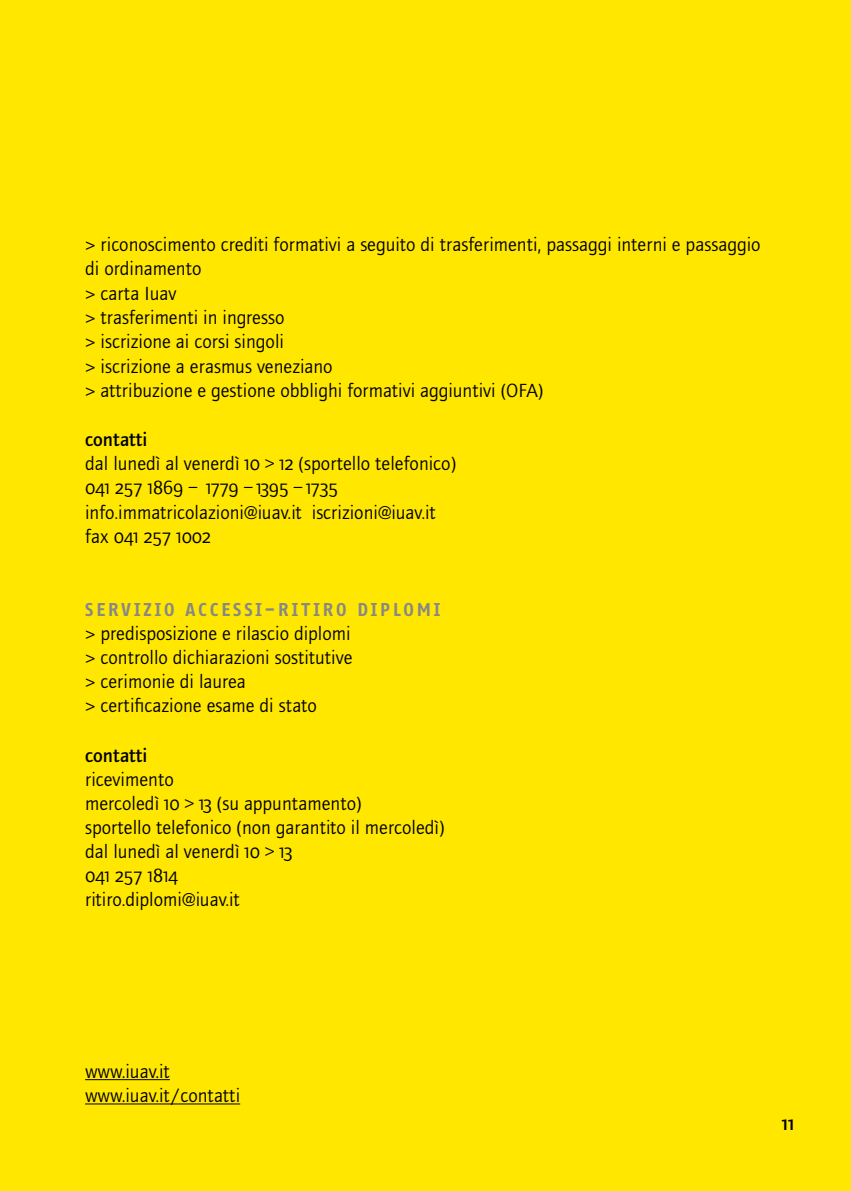
<style>
.page{position:relative;width:851px;height:1191px;background:#fff}
.page>*{position:absolute;margin:0;border:0;box-sizing:border-box;transform-origin:0 0}
.t1{font:19.8px/24.2px "Foundry Journal OT2";color:#000}
.t2{font:19.8px "Foundry Journal Sc";color:#000}
.t3{font:500 19.8px "Foundry Journal OT2";color:#000}
.t4{font:500 19.8px "Foundry Journal Sc";color:#000}
.t5{font:700 18px "Fago Corr Sans Pro";letter-spacing:.16em;color:#878787}
.s1{font-weight:500}
.s2{font-family:"Foundry Journal Sc"}
.s3{font-family:"Foundry Journal OT2"}
</style>
<div class="page">
<div style="left:0;top:0;width:850px;height:1191px;background:#ffe700"></div>
<hr style="left:85px;top:1079px;width:85px;height:1px;background:#000">
<hr style="left:85px;top:1103px;width:155px;height:1px;background:#000">
<p class="t1" style="left:85px;top:231px;width:677px">&gt; riconoscimento crediti formativi a seguito di trasferimenti, passaggi interni e passaggio di ordinamento<br>&gt; carta Iuav<br>&gt; trasferimenti in ingresso<br>&gt; iscrizione ai corsi singoli<br>&gt; iscrizione a erasmus veneziano<br>&gt; attribuzione e gestione obblighi formativi aggiuntivi (OFA)</p>
<p class="t1" style="left:85px;top:425px;width:372px"><span class="s1">contatti<br></span>dal lunedì al venerdì <span class="s2">10 &gt; 12</span> (sportello telefonico)</p>
<p class="t2" style="left:85px;top:477px;width:254px">041 257 1869 – 1779 – 1395 – 1735</p>
<p class="t1" style="left:85px;top:498px;width:352px">info.immatricolazioni@iuav.it iscrizioni@iuav.it</p>
<p class="t2" style="left:85px;top:525px;width:127px"><span class="s3">fax</span> 041 257 1002</p>
<p class="t5" style="left:85px;top:599px;width:356px">SERVIZIO ACCESSI–RITIRO DIPLOMI</p>
<p class="t1" style="left:85px;top:620px;width:269px">&gt; predisposizione e rilascio diplomi &gt; controllo dichiarazioni sostitutive &gt; cerimonie di laurea<br>&gt; certificazione esame di stato</p>
<p class="t3" style="left:85px;top:741px;width:64px">contatti</p>
<p class="t1" style="left:85px;top:765px;width:361px">ricevimento<br>mercoledì <span class="s2">10 &gt; 13</span> (su appuntamento)<br>sportello telefonico (non garantito il mercoledì) dal lunedì al venerdì <span class="s2">10 &gt; 13</span></p>
<p class="t2" style="left:85px;top:864px;width:94px">041 257 1814</p>
<p class="t1" style="left:85px;top:885px;width:156px">ritiro.diplomi@iuav.it</p>
<p class="t1" style="left:85px;top:1057px;width:156px">www.iuav.it www.iuav.it/contatti</p>
<p class="t4" style="left:781px;top:1112px;width:14px">11</p>
</div>
